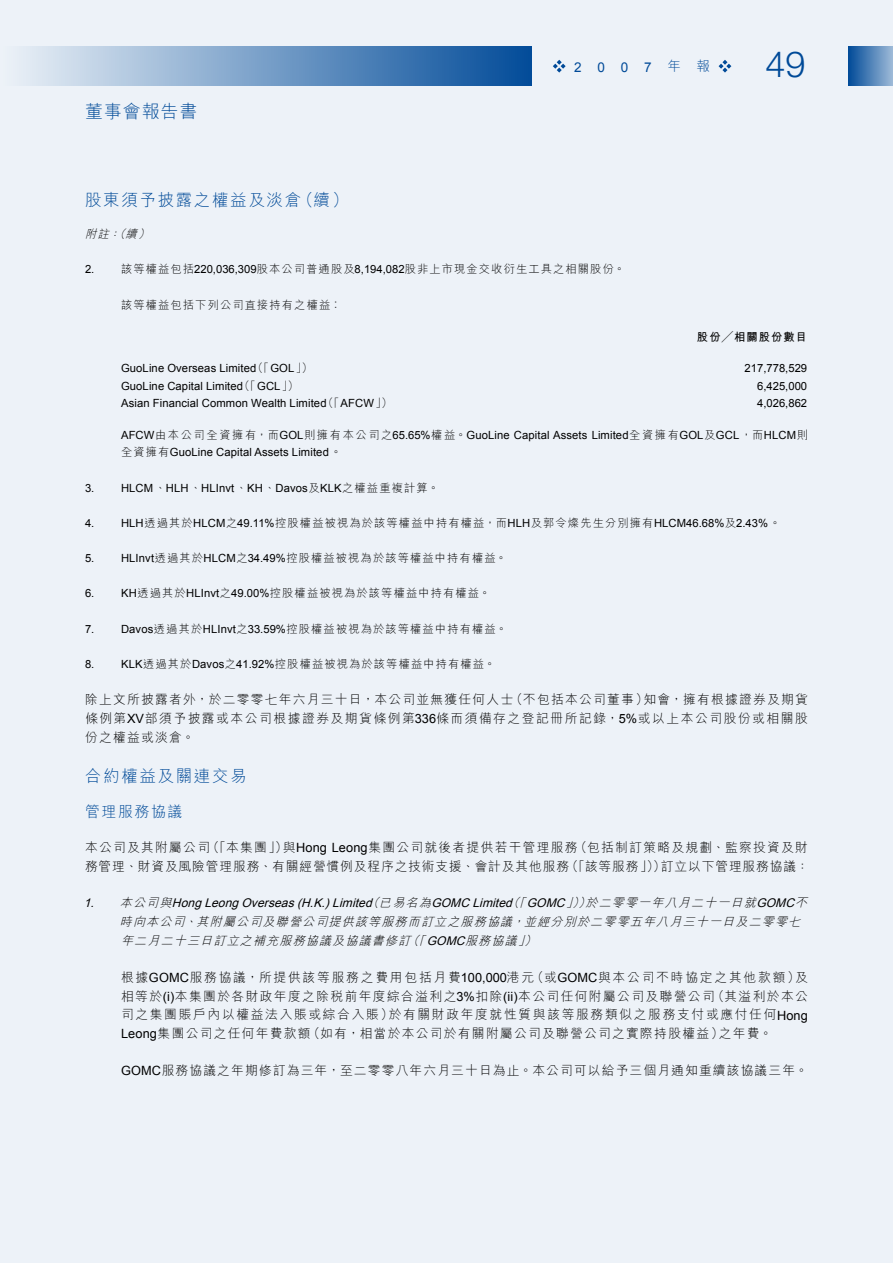
<style>
.page{position:relative;width:893px;height:1263px;background:#edf2f8}
.page>*{position:absolute;margin:0;border:0;box-sizing:border-box;transform-origin:0 0}
.t1{font:300 36px "Helvetica Neue LT Std";color:#004a98}
.t2{font:300 18px "M Hei HK";letter-spacing:.05em;color:#004a98}
.t3{font:300 16.5px "M Hei HK";letter-spacing:.1em;color:#004a98}
.t4{font:300 15px "M Hei HK";letter-spacing:.1em;color:#004a98}
.t5{font:13.5px "Arial";color:#004a98}
.t6{font:300 12.75px/18.8px "M Hei HK";letter-spacing:.1em;color:#000;text-align:justify}
.t7{font:300 12.75px/18.8px "M Hei HK";letter-spacing:.07em;color:#000}
.t8{font:italic 300 12px/18.8px "M Hei HK";color:#000}
.t9{font:italic 12px "Arial";color:#000}
.t10{font:300 11.25px "M Hei HK";letter-spacing:.1em;color:#000}
.t11{font:11.25px/17.2px "Arial";letter-spacing:.01em;color:#000}
.t12{font:700 11.25px "M Hei HK";letter-spacing:.1em;color:#000}
.t13{font:italic 300 11.25px "M Hei HK";color:#000}
.s1{font-family:"M Hei HK";font-weight:300}
.s2{font-family:"Arial";font-weight:400}
</style>
<div class="page">
<div style="left:0;top:47px;width:531px;height:38px;background:linear-gradient(to right,#eef3f8,#024b99)"></div>
<svg style="left:553px;top:60px;width:13px;height:13px"></svg>
<svg style="left:719px;top:60px;width:12px;height:13px"></svg>
<div style="left:848px;top:47px;width:45px;height:38px;background:linear-gradient(to right,#004a98,#9ebad8)"></div>
<h2 class="t2" style="left:85px;top:99px;width:114px">董事會報告書</h2>
<p class="t5" style="left:574px;top:58px;width:137px">2007<span class="s1">年報</span></p>
<h1 class="t1" style="left:765px;top:42px;width:20px">49</h1>
<p class="t3" style="left:85px;top:188px;width:265px">股東須予披露之權益及淡倉（續）</p>
<p class="t13" style="left:85px;top:226px;width:70px">附註：（續）</p>
<p class="t10" style="left:85px;top:261px;width:542px"><span class="s2">2.</span> 該等權益包括<span class="s2">220,036,309</span>股本公司普通股及<span class="s2">8,194,082</span>股非上市現金交收衍生工具之相關股份。</p>
<p class="t10" style="left:121px;top:296px;width:222px">該等權益包括下列公司直接持有之權益︰</p>
<p class="t12" style="left:697px;top:328px;width:112px">股份╱相關股份數目</p>
<p class="t11" style="left:121px;top:360px;width:193px">GuoLine Overseas Limited<span class="s1">（「</span>GOL<span class="s1">」）</span></p>
<p class="t11" style="left:745px;top:360px;width:64px">217,778,529</p>
<p class="t11" style="left:121px;top:377px;width:179px">GuoLine Capital Limited<span class="s1">（「</span>GCL<span class="s1">」）</span></p>
<p class="t11" style="left:757px;top:377px;width:52px">6,425,000</p>
<p class="t11" style="left:121px;top:394px;width:273px">Asian Financial Common Wealth Limited<span class="s1">（「</span>AFCW<span class="s1">」）</span></p>
<p class="t11" style="left:757px;top:394px;width:52px">4,026,862</p>
<p class="t11" style="left:121px;top:427px;width:688px">AFCW<span class="s1">由本公司全資擁有，而</span>GOL<span class="s1">則擁有本公司之</span>65.65%<span class="s1">權益。</span>GuoLine Capital Assets Limited<span class="s1">全資擁有</span>GOL<span class="s1">及</span>GCL<span class="s1">，而</span>HLCM<span class="s1">則全資擁有</span>GuoLine Capital Assets Limited<span class="s1">。</span></p>
<p class="t11" style="left:85px;top:479px;width:355px">3. HLCM<span class="s1">、</span>HLH<span class="s1">、</span>HLInvt<span class="s1">、</span>KH<span class="s1">、</span>Davos<span class="s1">及</span>KLK<span class="s1">之權益重複計算。</span></p>
<p class="t10" style="left:85px;top:515px;width:697px"><span class="s2">4. HLH</span>透過其於<span class="s2">HLCM</span>之<span class="s2">49.11%</span>控股權益被視為於該等權益中持有權益，而<span class="s2">HLH</span>及郭令燦先生分別擁有<span class="s2">HLCM46.68%</span>及<span class="s2">2.43%</span>。</p>
<p class="t10" style="left:85px;top:550px;width:423px"><span class="s2">5. HLInvt</span>透過其於<span class="s2">HLCM</span>之<span class="s2">34.49%</span>控股權益被視為於該等權益中持有權益。</p>
<p class="t10" style="left:85px;top:585px;width:407px"><span class="s2">6. KH</span>透過其於<span class="s2">HLInvt</span>之<span class="s2">49.00%</span>控股權益被視為於該等權益中持有權益。</p>
<p class="t10" style="left:85px;top:620px;width:423px"><span class="s2">7. Davos</span>透過其於<span class="s2">HLInvt</span>之<span class="s2">33.59%</span>控股權益被視為於該等權益中持有權益。</p>
<p class="t10" style="left:85px;top:656px;width:412px"><span class="s2">8. KLK</span>透過其於<span class="s2">Davos</span>之<span class="s2">41.92%</span>控股權益被視為於該等權益中持有權益。</p>
<p class="t6" style="left:85px;top:690px;width:724px">除上文所披露者外，於二零零七年六月三十日，本公司並無獲任何人士（不包括本公司董事）知會，擁有根據證券及期貨條例第<span class="s2">XV</span>部須予披露或本公司根據證券及期貨條例第<span class="s2">336</span>條而須備存之登記冊所記錄，<span class="s2">5%</span>或以上本公司股份或相關股份之權益或淡倉。</p>
<p class="t3" style="left:85px;top:764px;width:163px">合約權益及關連交易</p>
<p class="t4" style="left:85px;top:801px;width:99px">管理服務協議</p>
<p class="t7" style="left:85px;top:838px;width:725px">本公司及其附屬公司（「本集團」）與<span class="s2">Hong Leong</span>集團公司就後者提供若干管理服務（包括制訂策略及規劃、監察投資及財務管理、財資及風險管理服務、有關經營慣例及程序之技術支援、會計及其他服務（「該等服務」））訂立以下管理服務協議：</p>
<p class="t9" style="left:84px;top:895px;width:729px">1. <span class="s1">本公司與</span>Hong Leong Overseas (H.K.) Limited<span class="s1">（已易名為</span>GOMC Limited<span class="s1">（「</span>GOMC<span class="s1">」））於二零零一年八月二十一日就</span>GOMC<span class="s1">不</span></p>
<p class="t8" style="left:120px;top:911px;width:686px">時向本公司、其附屬公司及聯營公司提供該等服務而訂立之服務協議，並經分別於二零零五年八月三十一日及二零零七年二月二十三日訂立之補充服務協議及協議書修訂（「<span class="s2">GOMC</span>服務協議」）</p>
<p class="t6" style="left:121px;top:967px;width:688px">根據<span class="s2">GOMC</span>服務協議，所提供該等服務之費用包括月費<span class="s2">100,000</span>港元（或<span class="s2">GOMC</span>與本公司不時協定之其他款額）及相等於<span class="s2">(i)</span>本集團於各財政年度之除稅前年度綜合溢利之<span class="s2">3%</span>扣除<span class="s2">(ii)</span>本公司任何附屬公司及聯營公司（其溢利於本公司之集團賬戶內以權益法入賬或綜合入賬）於有關財政年度就性質與該等服務類似之服務支付或應付任何<span class="s2">Hong Leong</span>集團公司之任何年費款額（如有，相當於本公司於有關附屬公司及聯營公司之實際持股權益）之年費。</p>
<p class="t6" style="left:121px;top:1060px;width:688px"><span class="s2">GOMC</span>服務協議之年期修訂為三年，至二零零八年六月三十日為止。本公司可以給予三個月通知重續該協議三年。</p>
</div>
